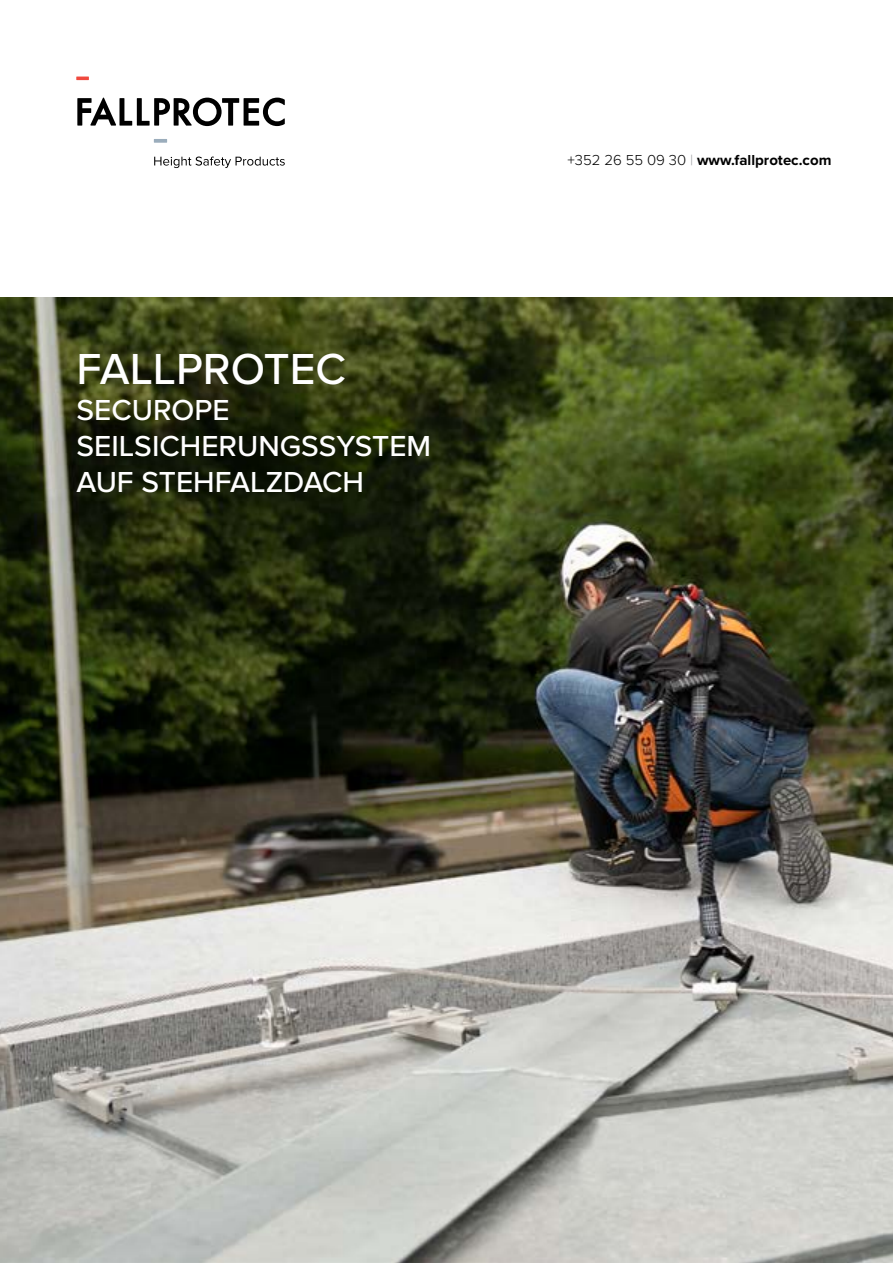
<style>
.page{position:relative;width:893px;height:1263px;background:#fff}
.page>*{position:absolute;margin:0;border:0;box-sizing:border-box;transform-origin:0 0}
.t1{font:500 45px "Proxima Nova";color:#fff}
.t2{font:500 30px/36px "Proxima Nova";color:#fff}
.t3{font:700 15px "Proxima Nova";color:#000}
.s1{font-weight:300}
.s2{font-weight:300;color:#999b9e}
</style>
<div class="page">
<img style="left:0;top:298px;width:893px;height:965px">
<svg style="left:154px;top:139px;width:13px;height:4px"></svg>
<svg style="left:154px;top:157px;width:131px;height:11px"></svg>
<svg style="left:77px;top:98px;width:208px;height:28px"></svg>
<svg style="left:76px;top:77px;width:13px;height:3px"></svg>
<h1 class="t1" style="left:77px;top:343px;width:271px">FALLPROTEC</h1>
<p class="t2" style="left:77px;top:393px;width:356px">SECUROPE<br>SEILSICHERUNGSSYSTEM<br>AUF STEHFALZDACH</p>
<p class="t3" style="left:567px;top:152px;width:265px"><span class="s1">+352 26 55 09 30</span> <span class="s2">|</span> www.fallprotec.com</p>
</div>
